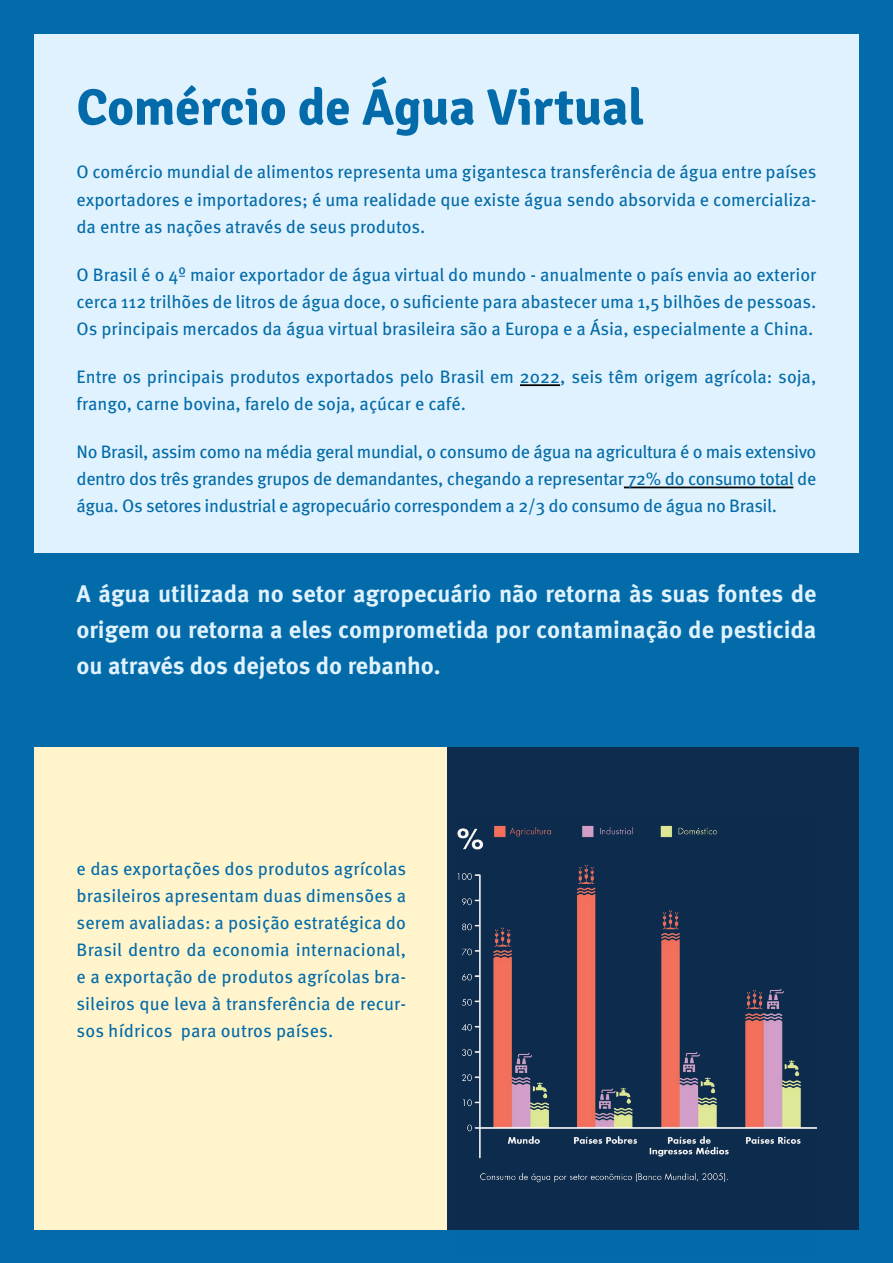
<style>
.page{position:relative;width:893px;height:1263px;background:#036ba9}
.page>*{position:absolute;margin:0;border:0;box-sizing:border-box;transform-origin:0 0}
.t1{font:700 51px "Signika";color:#036ba9}
.t2{font:700 24px/36px "Meta Pro";color:#dff2fd;text-align:justify}
.t3{font:18px/27px "Meta Pro";letter-spacing:-.005em;color:#036ba9;text-align:justify}
</style>
<div class="page">
<div style="left:446px;top:747px;width:413px;height:482px;background:#0d2c4e"></div>
<div style="left:34px;top:747px;width:412px;height:482px;background:#fff4cb"></div>
<div style="left:34px;top:34px;width:825px;height:519px;background:#dff2fd"></div>
<hr style="left:520px;top:384px;width:40px;height:2px;background:#000">
<hr style="left:624px;top:487px;width:169px;height:1px;background:#000">
<img style="left:455px;top:825px;width:361px;height:405px">
<h1 class="t1" style="left:77px;top:77px;width:569px">Comércio de Água Virtual</h1>
<p class="t3" style="left:77px;top:158px;width:741px">O comércio mundial de alimentos representa uma gigantesca transferência de água entre países exportadores e importadores; é uma realidade que existe água sendo absorvida e comercializa&shy;da entre as nações através de seus produtos.</p>
<p class="t3" style="left:77px;top:260px;width:741px">O Brasil é o 4º maior exportador de água virtual do mundo - anualmente o país envia ao exterior cerca 112 trilhões de litros de água doce, o suficiente para abastecer uma 1,5 bilhões de pessoas.<br>Os principais mercados da água virtual brasileira são a Europa e a Ásia, especialmente a China.</p>
<p class="t3" style="left:77px;top:362px;width:741px">Entre os principais produtos exportados pelo Brasil em 2022, seis têm origem agrícola: soja, frango, carne bovina, farelo de soja, açúcar e café.</p>
<p class="t3" style="left:77px;top:437px;width:741px">No Brasil, assim como na média geral mundial, o consumo de água na agricultura é o mais extensivo dentro dos três grandes grupos de demandantes, chegando a representar 72% do consumo total de água. Os setores industrial e agropecuário correspondem a 2/3 do consumo de água no Brasil.</p>
<h2 class="t2" style="left:77px;top:574px;width:741px">A água utilizada no setor agropecuário não retorna às suas fontes de origem ou retorna a eles comprometida por contaminação de pesticida ou através dos dejetos do rebanho.</h2>
<p class="t3" style="left:77px;top:854px;width:331px">e das exportações dos produtos agrícolas brasileiros apresentam duas dimensões a serem avaliadas: a posição estratégica do Brasil dentro da economia internacional, e a exportação de produtos agrícolas bra&shy;sileiros que leva à transferência de recur&shy;sos hídricos para outros países.</p>
</div>
